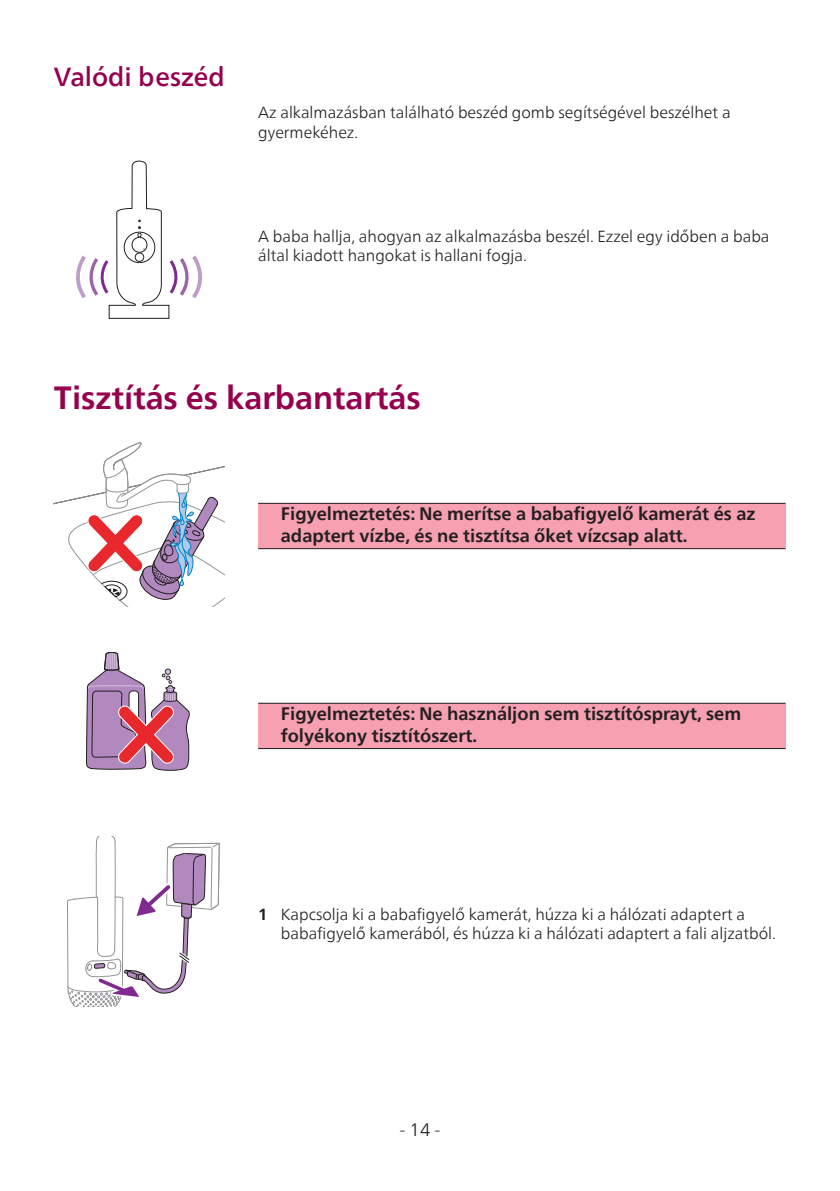
<style>
.page{position:relative;width:840px;height:1191px;background:#fff}
.page>*{position:absolute;margin:0;border:0;box-sizing:border-box;transform-origin:0 0}
.Heading_1_Pink{font:700 32px "Neue Frutiger World";color:#96014e}
.Heading_2_Pink{font:500 26px "Neue Frutiger World";color:#96014e}
.Warning_Pink{font:700 18px/21.6px "Neue Frutiger World";color:#231f20}
.t1{font:300 18px "Neue Frutiger World";color:#231f20}
.Body_Text_2{font:300 16px/19.2px "Neue Frutiger World";color:#231f20}
.Body_Text{font:300 16px/19.2px "Neue Frutiger World";color:#231f20}
.s1{font-weight:700}
</style>
<div class="page">
<svg style="left:76px;top:161px;width:126px;height:158px"></svg>
<svg style="left:54px;top:442px;width:170px;height:165px"></svg>
<div style="left:258px;top:503px;width:527px;height:45px;background:#f6a0b2"></div>
<hr style="left:258px;top:548px;width:527px;height:1px;background:#231f20">
<hr style="left:258px;top:503px;width:527px;height:1px;background:#231f20">
<svg style="left:86px;top:652px;width:104px;height:119px"></svg>
<div style="left:258px;top:703px;width:527px;height:45px;background:#f6a0b2"></div>
<hr style="left:258px;top:748px;width:527px;height:1px;background:#231f20">
<hr style="left:258px;top:702px;width:527px;height:1px;background:#231f20">
<svg style="left:67px;top:836px;width:153px;height:171px"></svg>
<p class="Heading_2_Pink" style="left:54px;top:55px;width:172px">Valódi beszéd</p>
<p class="Body_Text" style="left:258px;top:103px;width:473px">Az alkalmazásban található beszéd gomb segítségével beszélhet a gyermekéhez.</p>
<p class="Body_Text_2" style="left:258px;top:226px;width:512px">A baba hallja, ahogyan az alkalmazásba beszél. Ezzel egy időben a baba által kiadott hangokat is hallani fogja.</p>
<p class="Heading_1_Pink" style="left:54px;top:369px;width:368px">Tisztítás és karbantartás</p>
<p class="Warning_Pink" style="left:281px;top:503px;width:476px">Figyelmeztetés: Ne merítse a babafigyelő kamerát és az adaptert vízbe, és ne tisztítsa őket vízcsap alatt.</p>
<p class="Warning_Pink" style="left:281px;top:702px;width:461px">Figyelmeztetés: Ne használjon sem tisztítósprayt, sem folyékony tisztítószert.</p>
<p class="Body_Text_2" style="left:281px;top:904px;width:496px;text-indent:-23px"><span class="s1">1</span> Kapcsolja ki a babafigyelő kamerát, húzza ki a hálózati adaptert a babafigyelő kamerából, és húzza ki a hálózati adaptert a fali aljzatból.</p>
<p class="t1" style="left:399px;top:1115px;width:42px">- 14 -</p>
</div>
